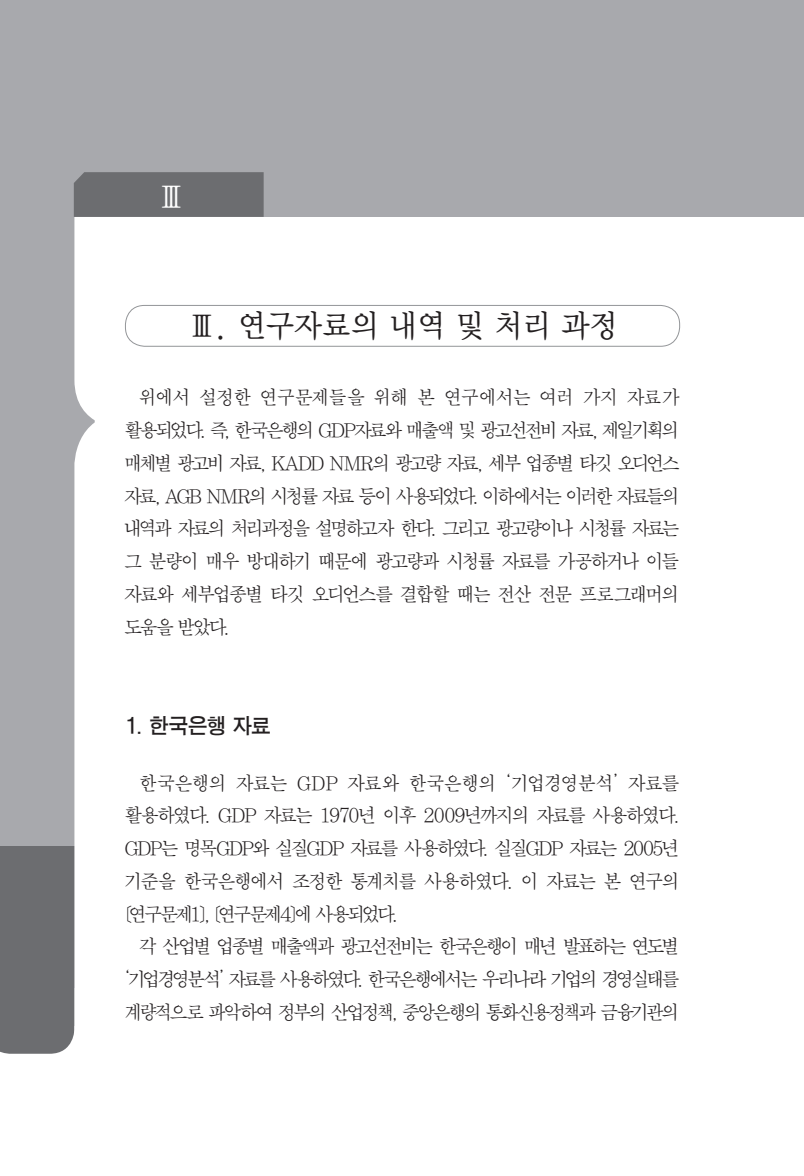
<style>
.page{position:relative;width:804px;height:1176px;background:#fff}
.page>*{position:absolute;margin:0;border:0;box-sizing:border-box;transform-origin:0 0}
.t1{font:31.5px "YDIY Mj O330";color:#231f20;scale:.95 1}
.t2{font:31.5px "YDIY Mj O330";color:#fff;scale:.95 1}
.t3{font:21px "SMT Gothic Std";letter-spacing:-.05em;color:#231f20;scale:.95 1}
.t4{font:19.25px/32.7px "SMS Myung Jo Std";letter-spacing:-.14em;color:#231f20;text-align:justify;scale:.95 1}
</style>
<div class="page">
<div style="left:0;top:217px;width:84px;height:630px;background:#a8a9ad"></div>
<div style="left:0;top:988px;width:74px;height:65px;background:#6c6d70"></div>
<div style="left:0;top:847px;width:74px;height:141px;background:#6c6d70"></div>
<div style="left:74px;top:79px;width:101px;height:350px;background:#fff;border-radius:49px"></div>
<svg style="left:74px;top:410px;width:21px;height:622px"></svg>
<div style="left:0;top:0;width:804px;height:217px;background:#a8a9ad"></div>
<div style="left:74px;top:172px;width:190px;height:45px;background:#6c6d70"></div>
<div style="left:125px;top:305px;width:555px;height:41px;border:1px solid #939598;border-radius:19px"></div>
<h1 class="t2" style="left:156px;top:180px;width:33px">Ⅲ</h1>
<h1 class="t1" style="left:186px;top:309px;width:455px">Ⅲ. 연구자료의 내역 및 처리 과정</h1>
<p class="t4" style="left:124px;top:382px;width:586px;text-indent:15px">위에서 설정한 연구문제들을 위해 본 연구에서는 여러 가지 자료가 활용되었다. 즉, 한국은행의 GDP자료와 매출액 및 광고선전비 자료, 제일기획의 매체별 광고비 자료, KADD NMR의 광고량 자료, 세부 업종별 타깃 오디언스 자료, AGB NMR의 시청률 자료 등이 사용되었다. 이하에서는 이러한 자료들의 내역과 자료의 처리과정을 설명하고자 한다. 그리고 광고량이나 시청률 자료는 그 분량이 매우 방대하기 때문에 광고량과 시청률 자료를 가공하거나 이들 자료와 세부업종별 타깃 오디언스를 결합할 때는 전산 전문 프로그래머의 도움을 받았다.</p>
<p class="t3" style="left:124px;top:715px;width:156px">1. 한국은행 자료</p>
<p class="t4" style="left:124px;top:767px;width:586px;text-indent:15px">한국은행의 자료는 GDP 자료와 한국은행의 ‘기업경영분석’ 자료를 활용하였다. GDP 자료는 1970년 이후 2009년까지의 자료를 사용하였다.<br>GDP는 명목GDP와 실질GDP 자료를 사용하였다. 실질GDP 자료는 2005년 기준을 한국은행에서 조정한 통계치를 사용하였다. 이 자료는 본 연구의 [연구문제1], [연구문제4]에 사용되었다.</p>
<p class="t4" style="left:124px;top:931px;width:586px;text-indent:15px">각 산업별 업종별 매출액과 광고선전비는 한국은행이 매년 발표하는 연도별 ‘기업경영분석’ 자료를 사용하였다. 한국은행에서는 우리나라 기업의 경영실태를 계량적으로 파악하여 정부의 산업정책, 중앙은행의 통화신용정책과 금융기관의</p>
</div>
